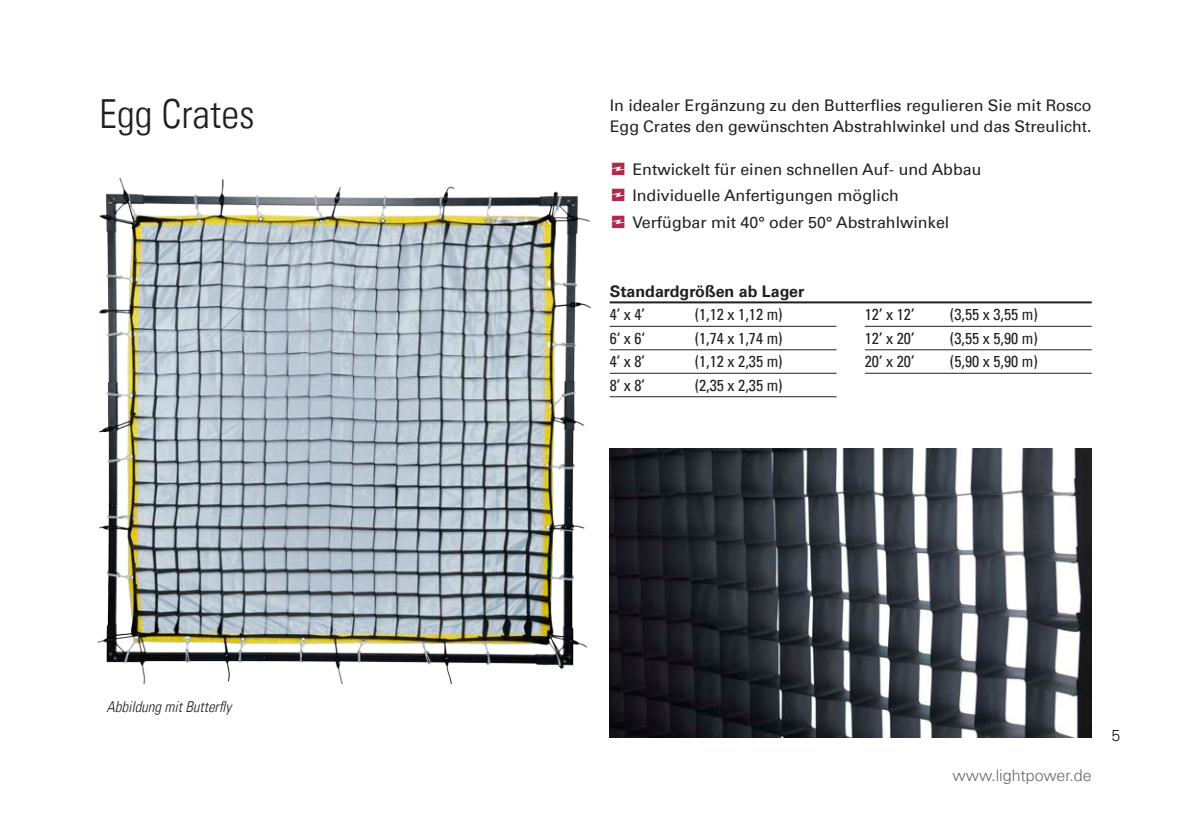
<style>
.page{position:relative;width:1191px;height:840px;background:#fff}
.page>*{position:absolute;margin:0;border:0;box-sizing:border-box;transform-origin:0 0}
.t1{font:40px "Univers Com 47 Light Cond";color:#231f20}
.t2{font:16px/26.8px "Univers Com 55 Roman";color:#231f20}
.t3{font:condensed 16px "Univers Com 57";color:#231f20}
.t4{font:700 16px "Univers Com 65";color:#231f20}
.t5{font:300 16px "Univers Com 45";color:#636366}
.t6{font:300 16px "Univers Com 45";color:#231f20}
.t7{font:15px "Univers Com 47 Light Cond Obl";color:#231f20}
</style>
<div class="page">
<hr style="left:609px;top:301px;width:482px;height:2px;background:#231f20">
<hr style="left:609px;top:326px;width:227px;height:1px;background:#231f20">
<hr style="left:609px;top:349px;width:227px;height:1px;background:#231f20">
<hr style="left:609px;top:373px;width:227px;height:1px;background:#231f20">
<hr style="left:609px;top:396px;width:227px;height:1px;background:#231f20">
<hr style="left:865px;top:326px;width:226px;height:1px;background:#231f20">
<hr style="left:865px;top:349px;width:226px;height:1px;background:#231f20">
<hr style="left:865px;top:373px;width:226px;height:1px;background:#231f20">
<img style="left:97px;top:179px;width:494px;height:503px">
<img style="left:609px;top:448px;width:482px;height:288px">
<h1 class="t1" style="left:99px;top:90px;width:157px">Egg Crates</h1>
<p class="t7" style="left:106px;top:697px;width:126px">Abbildung mit Butterfly</p>
<p class="t2" style="left:609px;top:95px;width:483px;line-height:21.2px">In idealer Ergänzung zu den Butterflies regulieren Sie mit Rosco<br>Egg Crates den gewünschten Abstrahlwinkel und das Streulicht.</p>
<p class="t2" style="left:632px;top:155px;width:351px">Entwickelt für einen schnellen Auf- und Abbau<br>Individuelle Anfertigungen möglich<br>Verfügbar mit 40° oder 50° Abstrahlwinkel</p>
<p class="t4" style="left:609px;top:281px;width:196px">Standardgrößen ab Lager</p>
<p class="t3" style="left:609px;top:304px;width:37px">4’ x 4’</p>
<p class="t3" style="left:694px;top:304px;width:89px">(1,12 x 1,12 m)</p>
<p class="t3" style="left:609px;top:328px;width:37px">6‘ x 6‘</p>
<p class="t3" style="left:694px;top:328px;width:89px">(1,74 x 1,74 m)</p>
<p class="t3" style="left:609px;top:351px;width:37px">4’ x 8’</p>
<p class="t3" style="left:694px;top:351px;width:89px">(1,12 x 2,35 m)</p>
<p class="t3" style="left:609px;top:375px;width:37px">8’ x 8’</p>
<p class="t3" style="left:694px;top:375px;width:89px">(2,35 x 2,35 m)</p>
<p class="t3" style="left:865px;top:304px;width:51px">12’ x 12’</p>
<p class="t3" style="left:950px;top:304px;width:89px">(3,55 x 3,55 m)</p>
<p class="t3" style="left:865px;top:328px;width:51px">12’ x 20’</p>
<p class="t3" style="left:950px;top:328px;width:89px">(3,55 x 5,90 m)</p>
<p class="t3" style="left:865px;top:351px;width:51px">20’ x 20’</p>
<p class="t3" style="left:950px;top:351px;width:89px">(5,90 x 5,90 m)</p>
<p class="t5" style="left:952px;top:764px;width:141px">www.lightpower.de</p>
<p class="t6" style="left:1111px;top:725px;width:10px">5</p>
</div>
